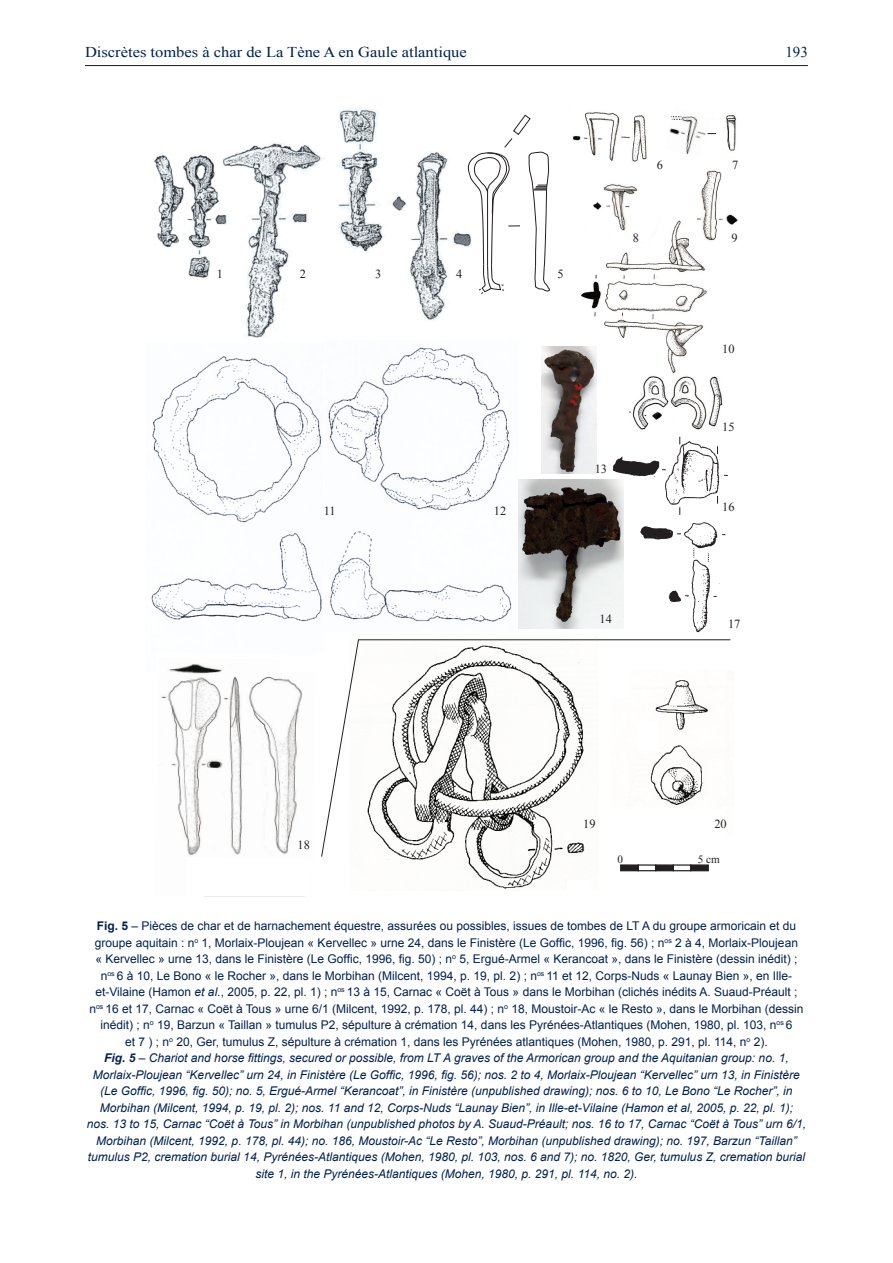
<style>
.page{position:relative;width:893px;height:1263px;background:#fff}
.page>*{position:absolute;margin:0;border:0;box-sizing:border-box;transform-origin:0 0}
.t1{font:15px "Times New Roman";color:#00214f;scale:1.1 1}
.t2{font:15px "Times New Roman";color:#00214f}
.t3{font:12.3px "Times New Roman";color:#231f20}
.t4{font:italic 12px/16.5px "Arial";color:#00214f;text-align:center}
.t5{font:11.1px "Times New Roman";color:#231f20}
.s1{font-weight:700;font-style:normal}
.s2{font-style:normal}
.s3{font-weight:700}
</style>
<div class="page">
<hr style="left:85px;top:65px;width:723px;height:1px;background:#00214f">
<img style="left:328px;top:347px;width:184px;height:275px">
<img style="left:151px;top:356px;width:171px;height:266px">
<img style="left:388px;top:857px;width:179px;height:32px">
<img style="left:161px;top:673px;width:141px;height:183px">
<svg style="left:169px;top:664px;width:53px;height:9px"></svg>
<svg style="left:473px;top:114px;width:77px;height:180px"></svg>
<img style="left:576px;top:220px;width:132px;height:154px">
<img style="left:572px;top:112px;width:75px;height:50px">
<img style="left:590px;top:184px;width:50px;height:49px">
<img style="left:690px;top:170px;width:48px;height:77px">
<img style="left:726px;top:115px;width:11px;height:36px">
<img style="left:669px;top:116px;width:28px;height:38px">
<svg style="left:671px;top:116px;width:12px;height:4px"></svg>
<svg style="left:697px;top:119px;width:28px;height:20px"></svg>
<img style="left:337px;top:108px;width:67px;height:145px">
<img style="left:404px;top:151px;width:69px;height:169px">
<img style="left:227px;top:143px;width:98px;height:195px">
<img style="left:154px;top:154px;width:73px;height:124px">
<img style="left:609px;top:438px;width:119px;height:71px">
<img style="left:519px;top:479px;width:105px;height:149px">
<img style="left:541px;top:347px;width:55px;height:126px">
<img style="left:640px;top:511px;width:86px;height:122px">
<img style="left:629px;top:376px;width:94px;height:54px">
<div style="left:621px;top:865px;width:17px;height:6px;background:#231f20"></div>
<div style="left:620px;top:864px;width:19px;height:7px;border:1px solid #231f20"></div>
<div style="left:638px;top:864px;width:18px;height:7px;border:1px solid #231f20"></div>
<div style="left:656px;top:865px;width:17px;height:6px;background:#231f20"></div>
<div style="left:655px;top:864px;width:19px;height:7px;border:1px solid #231f20"></div>
<div style="left:673px;top:864px;width:18px;height:7px;border:1px solid #231f20"></div>
<div style="left:691px;top:865px;width:17px;height:6px;background:#231f20"></div>
<div style="left:690px;top:864px;width:19px;height:7px;border:1px solid #231f20"></div>
<svg style="left:321px;top:639px;width:410px;height:218px"></svg>
<p class="t1" style="left:85px;top:42px;width:349px">Discrètes tombes à char de La Tène A en Gaule atlantique</p>
<p class="t2" style="left:785px;top:42px;width:24px">193</p>
<p class="t3" style="left:657px;top:157px;width:8px">6</p>
<p class="t3" style="left:732px;top:157px;width:8px">7</p>
<p class="t3" style="left:217px;top:266px;width:8px">1</p>
<p class="t3" style="left:300px;top:266px;width:8px">2</p>
<p class="t3" style="left:375px;top:266px;width:8px">3</p>
<p class="t3" style="left:456px;top:266px;width:8px">4</p>
<p class="t3" style="left:558px;top:266px;width:8px">5</p>
<p class="t3" style="left:324px;top:502px;width:13px">11</p>
<p class="t3" style="left:494px;top:502px;width:14px">12</p>
<p class="t3" style="left:633px;top:230px;width:8px">8</p>
<p class="t3" style="left:732px;top:230px;width:8px">9</p>
<p class="t3" style="left:595px;top:460px;width:14px">13</p>
<p class="t3" style="left:722px;top:340px;width:14px">10</p>
<p class="t3" style="left:722px;top:418px;width:14px">15</p>
<p class="t3" style="left:722px;top:499px;width:14px">16</p>
<p class="t3" style="left:599px;top:611px;width:14px">14</p>
<p class="t3" style="left:728px;top:616px;width:14px">17</p>
<p class="t3" style="left:297px;top:837px;width:14px">18</p>
<p class="t3" style="left:583px;top:815px;width:14px">19</p>
<p class="t3" style="left:714px;top:815px;width:14px">20</p>
<p class="t5" style="left:618px;top:851px;width:7px">0</p>
<p class="t5" style="left:698px;top:851px;width:23px">5 cm</p>
<p class="t4" style="left:87px;top:918px;width:721px"><span class="s1">Fig. 5</span> <span class="s2">– Pièces de char et de harnachement équestre, assurées ou possibles, issues de tombes de LT A du groupe armoricain et du groupe aquitain : n</span><sup>o</sup> <span class="s2">1, Morlaix-Ploujean « Kervellec » urne 24, dans le Finistère (Le Goffic, 1996, fig. 56) ; n</span><sup>os</sup> <span class="s2">2 à 4, Morlaix-Ploujean<br>« Kervellec » urne 13, dans le Finistère (Le Goffic, 1996, fig. 50) ; n</span><sup>o</sup> <span class="s2">5, Ergué-Armel « Kerancoat », dans le Finistère (dessin inédit) ; n</span><sup>os</sup> <span class="s2">6 à 10, Le Bono « le Rocher », dans le Morbihan (Milcent, 1994, p. 19, pl. 2) ; n</span><sup>os</sup> <span class="s2">11 et 12, Corps-Nuds « Launay Bien », en Ille&shy;et-Vilaine (Hamon</span> et al<span class="s2">., 2005, p. 22, pl. 1) ; n</span><sup>os</sup> <span class="s2">13 à 15, Carnac « Coët à Tous » dans le Morbihan (clichés inédits A. Suaud-Préault ;<br>n</span><sup>os</sup> <span class="s2">16 et 17, Carnac « Coët à Tous » urne 6/1 (Milcent, 1992, p. 178, pl. 44) ; n</span><sup>o</sup> <span class="s2">18, Moustoir-Ac « le Resto », dans le Morbihan (dessin inédit) ; n</span><sup>o</sup> <span class="s2">19, Barzun « Taillan » tumulus P2, sépulture à crémation 14, dans les Pyrénées-Atlantiques (Mohen, 1980, pl. 103, n</span><sup>os</sup> <span class="s2">6<br>et 7 ) ; n</span><sup>o</sup> <span class="s2">20, Ger, tumulus Z, sépulture à crémation 1, dans les Pyrénées atlantiques (Mohen, 1980, p. 291, pl. 114, n</span><sup>o</sup> <span class="s2">2).<br></span><span class="s3">Fig. 5</span> – Chariot and horse fittings, secured or possible, from LT A graves of the Armorican group and the Aquitanian group: no. 1, Morlaix-Ploujean “Kervellec” urn 24, in Finistère (Le Goffic, 1996, fig. 56); nos. 2 to 4, Morlaix-Ploujean “Kervellec” urn 13, in Finistère (Le Goffic, 1996, fig. 50); no. 5, Ergué-Armel “Kerancoat”, in Finistère (unpublished drawing); nos. 6 to 10, Le Bono “Le Rocher”, in Morbihan (Milcent, 1994, p. 19, pl. 2); nos. 11 and 12, Corps-Nuds “Launay Bien”, in Ille-et-Vilaine (Hamon et al, 2005, p. 22, pl. 1);<br>nos. 13 to 15, Carnac “Coët à Tous” in Morbihan (unpublished photos by A. Suaud-Préault; nos. 16 to 17, Carnac “Coët à Tous” urn 6/1, Morbihan (Milcent, 1992, p. 178, pl. 44); no. 186, Moustoir-Ac “Le Resto”, Morbihan (unpublished drawing); no. 197, Barzun “Taillan” tumulus P2, cremation burial 14, Pyrénées-Atlantiques (Mohen, 1980, pl. 103, nos. 6 and 7); no. 1820, Ger, tumulus Z, cremation burial site 1, in the Pyrénées-Atlantiques (Mohen, 1980, p. 291, pl. 114, no. 2).</p>
</div>
